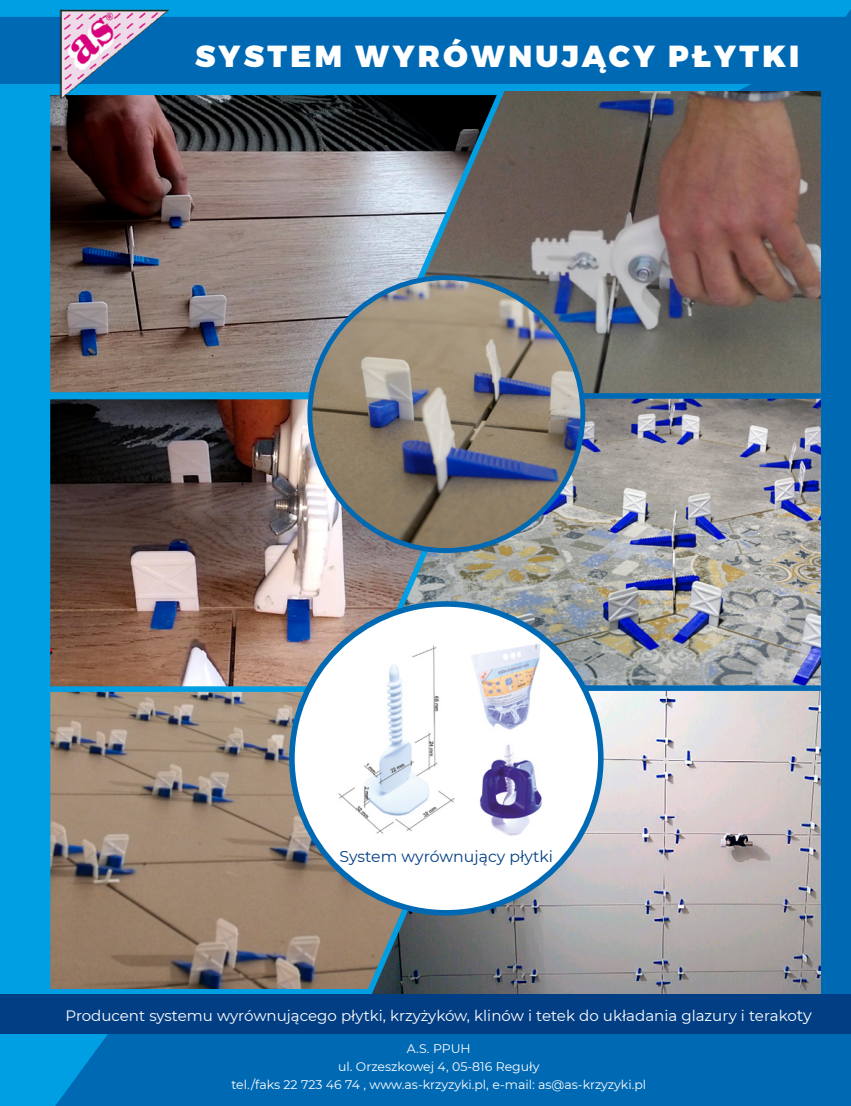
<style>
.page{position:relative;width:851px;height:1106px;background:#fff}
.page>*{position:absolute;margin:0;border:0;box-sizing:border-box;transform-origin:0 0}
.t1{font:900 30.45px "Montserrat";letter-spacing:.11em;color:#fff}
.t2{font:15.6px "Montserrat";color:#023e84}
.t3{font:15px "Montserrat";color:#fff}
.t4{font:12.45px/18px "Montserrat";color:#fff;text-align:center}
.s1{font-size:16.05px}
</style>
<div class="page">
<div style="left:0;top:0;width:850px;height:1106px;background:#0069b4"></div>
<div style="left:0;top:0;width:850px;height:17px;background:#009fe3"></div>
<div style="left:0;top:84px;width:751px;height:7px;background:#009fe3"></div>
<svg style="left:111px;top:1033px;width:739px;height:1px"></svg>
<svg style="left:0;top:1033px;width:111px;height:73px"></svg>
<img style="left:501px;top:399px;width:319px;height:286px">
<img style="left:509px;top:91px;width:311px;height:302px">
<img style="left:509px;top:691px;width:311px;height:303px">
<img style="left:46px;top:400px;width:455px;height:283px">
<img style="left:42px;top:87px;width:467px;height:313px">
<svg style="left:46px;top:683px;width:463px;height:311px;background:#887f74"></svg>
<img style="left:59px;top:8px;width:113px;height:90px">
<div style="left:0;top:89px;width:46px;height:905px;background:#009fe3"></div>
<div style="left:0;top:994px;width:850px;height:39px;background:#023e84"></div>
<img style="left:310px;top:278px;width:272px;height:270px">
<div style="left:292px;top:604px;width:308px;height:308px;background:#fff;border-radius:50%"></div>
<img style="left:471px;top:640px;width:72px;height:90px">
<img style="left:479px;top:744px;width:63px;height:92px">
<img style="left:334px;top:642px;width:121px;height:192px">
<h1 class="t1" style="left:195px;top:37px;width:605px">SYSTEM WYRÓWNUJĄCY PŁYTKI</h1>
<p class="t2" style="left:339px;top:845px;width:215px">System wyrównujący płytki</p>
<p class="t3" style="left:66px;top:1005px;width:747px">Producent systemu wyrównującego płytki, krzyżyków, klinów i tetek do układania glazury i terako<span class="s1">ty</span></p>
<p class="t4" style="left:231px;top:1038px;width:416px">A.S. PPUH<br>ul. Orzeszkowej 4, 05-816 Reguły<br>tel./faks 22 723 46 74 , www.as-krzyzyki.pl, e-mail: as@as-krzyzyki.pl</p>
</div>
